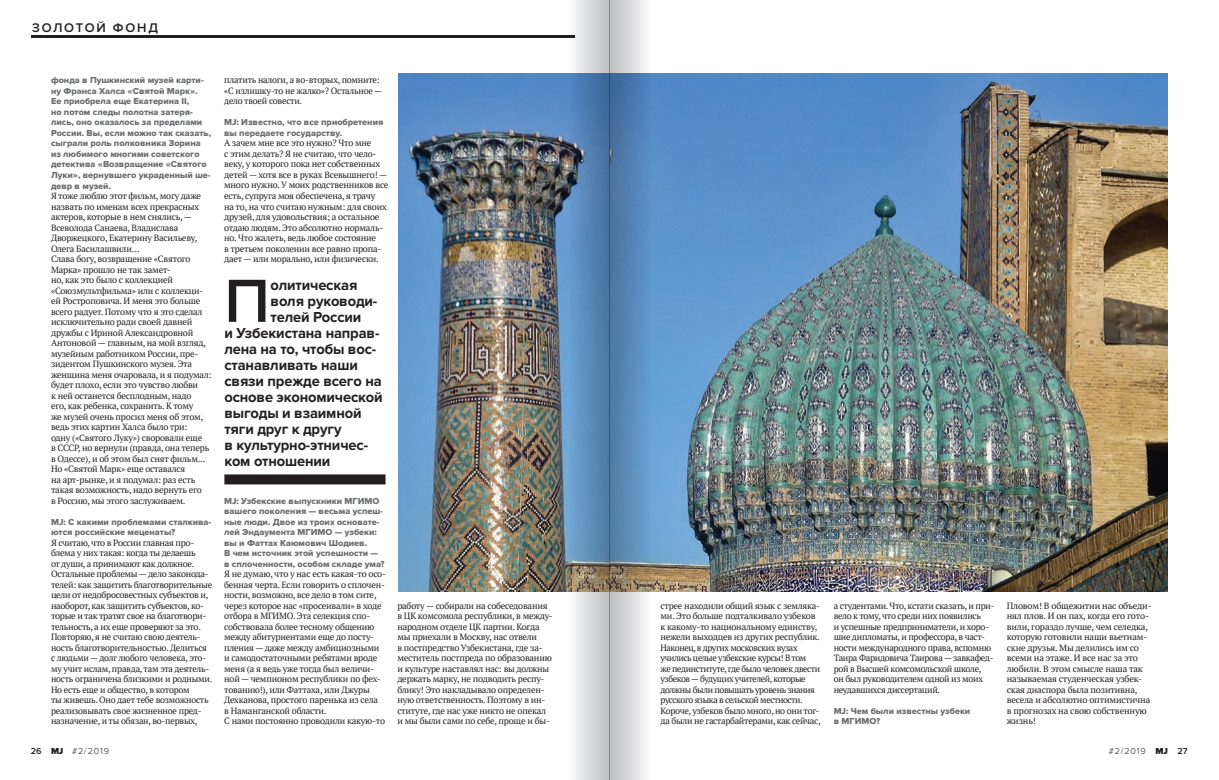
<style>
.page{position:relative;width:1219px;height:780px;background:#fff}
.page>*{position:absolute;margin:0;border:0;box-sizing:border-box;transform-origin:0 0}
.t1{font:600 63px "Proxima Nova";color:#231f20}
.t2{font:700 15px "Proxima Nova";letter-spacing:-.01em;color:#231f20}
.t3{font:600 13px "Proxima Nova";color:#231f20}
.t4{font:9px/10.5px "PT Serif";letter-spacing:-.025em;color:#231f20}
.t5{font:9px/10.5px "Proxima Nova Extrabld";color:#6c6d70}
.t6{font:9px/10.5px "PT Serif";letter-spacing:-.045em;color:#231f20}
.t7{font:300 9px "Proxima Nova";letter-spacing:.1em;color:#231f20}
.s1{font-weight:600}
.s2{font-weight:900}
</style>
<div class="page">
<img style="left:398px;top:74px;width:770px;height:517px">
<div style="left:224px;top:474px;width:162px;height:10px;background:#231f20"></div>
<hr style="left:32px;top:35px;width:543px;height:3px;background:#231f20">
<svg style="left:554px;top:0;width:55px;height:780px"></svg>
<svg style="left:609px;top:0;width:56px;height:780px;background:#88a6c4"></svg>
<h3 class="t3" style="left:32px;top:20px;width:21px">золото</h3>
<h3 class="t3" style="left:97px;top:20px;width:29px">й фонд</h3>
<p class="t5" style="left:51px;top:75px;width:162px">фонда в Пушкинский музей карти&shy;ну Франса Халса «Святой Марк».<br>Ее приобрела еще Екатерина II,<br>но потом следы полотна затеря&shy;лись, оно оказалось за пределами<br>России. Вы, если можно так сказать, сыграли роль полковника Зорина из любимого многими советского детектива «Возвращение «Святого<br>Луки», вернувшего украденный ше&shy;девр в музей.</p>
<p class="t4" style="left:51px;top:190px;width:162px">Я тоже люблю этот фильм, могу даже назвать по именам всех прекрасных актеров, которые в нем снялись,— Всеволода Санаева, Владислава Дворжецкого, Екатерину Васильеву, Олега Басилашвили…<br>Слава богу, возвращение «Святого Марка» прошло не так замет-<br>но, как это было с коллекцией «Союзмультфильма» или с коллекци&shy;ей Ростроповича. И меня это больше всего радует. Потому что я это сделал исключительно ради своей давней дружбы с Ириной Александровной Антоновой — главным, на мой взгляд, музейным работником России, пре&shy;зидентом Пушкинского музея. Эта женщина меня очаровала, и я подумал: будет плохо, если это чувство любви<br>к ней останется бесплодным, надо<br>его, как ребенка, сохранить. К тому<br>же музей очень просил меня об этом, ведь этих картин Халса было три:<br>одну («Святого Луку») своровали еще<br>в СССР, но вернули (правда, она теперь в Одессе), и об этом был снят фильм...<br>Но «Святой Марк» еще оставался<br>на арт-рынке, и я подумал: раз есть такая возможность, надо вернуть его<br>в Россию, мы этого заслуживаем.</p>
<p class="t5" style="left:51px;top:516px;width:162px">MJ: С какими проблемами сталкива&shy;ются российские меценаты?</p>
<p class="t4" style="left:51px;top:537px;width:163px">Я считаю, что в России главная про&shy;блема у них такая: когда ты делаешь<br>от души, а принимают как должное.<br>Остальные проблемы — дело законода&shy;телей: как защитить благотворительные цели от недобросовестных субъектов и, наоборот, как защитить субъектов, ко&shy;торые и так тратят свое на благотвори&shy;тельность, а их еще проверяют за это.<br>Повторяю, я не считаю свою деятель&shy;ность благотворительностью. Делиться с людьми — долг любого человека, это&shy;му учит ислам, правда, там эта деятель&shy;ность ограничена близкими и родными.<br>Но есть еще и общество, в котором<br>ты живешь. Оно дает тебе возможность реализовывать свое жизненное пред&shy;назначение, и ты обязан, во-первых,</p>
<p class="t4" style="left:224px;top:75px;width:159px">платить налоги, а во-вторых, помните: «С излишку-то не жалко»? Остальное — дело твоей совести.</p>
<p class="t5" style="left:224px;top:117px;width:161px">MJ: Известно, что все приобретения вы передаете государству.</p>
<p class="t4" style="left:224px;top:138px;width:166px">А зачем мне все это нужно? Что мне<br>с этим делать? Я не считаю, что чело&shy;веку, у которого пока нет собственных детей — хотя все в руках Всевышнего! — много нужно. У моих родственников все есть, супруга моя обеспечена, я трачу<br>на то, на что считаю нужным: для своих друзей, для удовольствия; а остальное отдаю людям. Это абсолютно нормаль&shy;но. Что жалеть, ведь любое состояние<br>в третьем поколении все равно пропа&shy;дает— или морально, или физически.</p>
<h1 class="t1" style="left:224px;top:264px;width:47px">П</h1>
<h2 class="t2" style="left:271px;top:276px;width:88px">олитическая</h2>
<h2 class="t2" style="left:271px;top:292px;width:108px">воля руководи-</h2>
<h2 class="t2" style="left:271px;top:308px;width:92px">телей России</h2>
<h2 class="t2" style="left:224px;top:324px;width:157px">и Узбекистана направ-</h2>
<h2 class="t2" style="left:224px;top:340px;width:153px">лена на то, чтобы вос-</h2>
<h2 class="t2" style="left:224px;top:356px;width:135px">станавливать наши</h2>
<h2 class="t2" style="left:224px;top:372px;width:159px">связи прежде всего на</h2>
<h2 class="t2" style="left:224px;top:388px;width:160px">основе экономической</h2>
<h2 class="t2" style="left:224px;top:404px;width:139px">выгоды и взаимной</h2>
<h2 class="t2" style="left:224px;top:420px;width:119px">тяги друг к другу</h2>
<h2 class="t2" style="left:224px;top:436px;width:144px">в культурно-этничес-</h2>
<h2 class="t2" style="left:224px;top:452px;width:108px">ком отношении</h2>
<p class="t5" style="left:224px;top:495px;width:162px">MJ: Узбекские выпускники МГИМО вашего поколения — весьма успеш&shy;ные люди. Двое из троих основате&shy;лей Эндаумента МГИМО — узбеки: вы и Фаттах Каюмович Шодиев.<br>В чем источник этой успешности — в сплоченности, особом складе ума?</p>
<p class="t4" style="left:224px;top:568px;width:163px">Я не думаю, что у нас есть какая-то осо&shy;бенная черта. Если говорить о сплочен&shy;ности, возможно, все дело в том сите, через которое нас «просеивали» в ходе отбора в МГИМО. Эта селекция спо&shy;собствовала более тесному общению между абитуриентами еще до посту&shy;пления — даже между амбициозными и самодостаточными ребятами вроде меня (а я ведь уже тогда был величи&shy;ной — чемпионом республики по фех&shy;тованию!), или Фаттаха, или Джуры Дехканова, простого паренька из села<br>в Наманганской области.<br>С нами постоянно проводили какую-то</p>
<p class="t4" style="left:397px;top:600px;width:157px">работу — собирали на собеседования в ЦК комсомола республики, в между&shy;народном отделе ЦК партии. Когда мы приехали в Москву, нас отвели<br>в постпредство Узбекистана, где за&shy;меститель постпреда по образованию и культуре наставлял нас: вы должны держать марку, не подводить респу&shy;блику! Это накладывало определен&shy;ную ответственность. Поэтому в ин&shy;ституте, где нас уже никто не опекал и мы были сами по себе, проще и бы-</p>
<p class="t6" style="left:660px;top:600px;width:162px">стрее находили общий язык с земляка&shy;ми. Это больше подталкивало узбеков к какому-то национальному единству, нежели выходцев из других республик.<br>Наконец, в других московских вузах учились целые узбекские курсы! В том<br>же пединституте, где было человек двести узбеков — будущих учителей, которые должны были повышать уровень знания русского языка в сельской местности.<br>Короче, узбеков было много, но они тог&shy;да были не гастарбайтерами, как сейчас,</p>
<p class="t4" style="left:834px;top:600px;width:162px">а студентами. Что, кстати сказать, и при&shy;вело к тому, что среди них появились<br>и успешные предприниматели, и хоро&shy;шие дипломаты, и профессора, в част&shy;ности международного права, вспомню Таира Фаридовича Таирова — завкафед&shy;рой в Высшей комсомольской школе,<br>он был руководителем одной из моих неудавшихся диссертаций.</p>
<p class="t5" style="left:834px;top:705px;width:138px">MJ: Чем были известны узбеки в МГИМО?</p>
<p class="t4" style="left:1007px;top:600px;width:146px">Пловом! В общежитии нас объеди&shy;нял плов. И он пах, когда его гото&shy;вили, гораздо лучше, чем селедка, которую готовили наши вьетнам&shy;ские друзья. Мы делились им со всеми на этаже. И все нас за это любили. В этом смысле наша так называемая студенческая узбек&shy;ская диаспора была позитивна, весела и абсолютно оптимистична в прогнозах на свою собственную жизнь!</p>
<p class="t7" style="left:31px;top:745px;width:80px"><span class="s1">26</span> <span class="s2">MJ</span> #2/2019</p>
<p class="t7" style="left:1109px;top:745px;width:80px">#2/2019 <span class="s2">MJ</span> <span class="s1">27</span></p>
</div>
